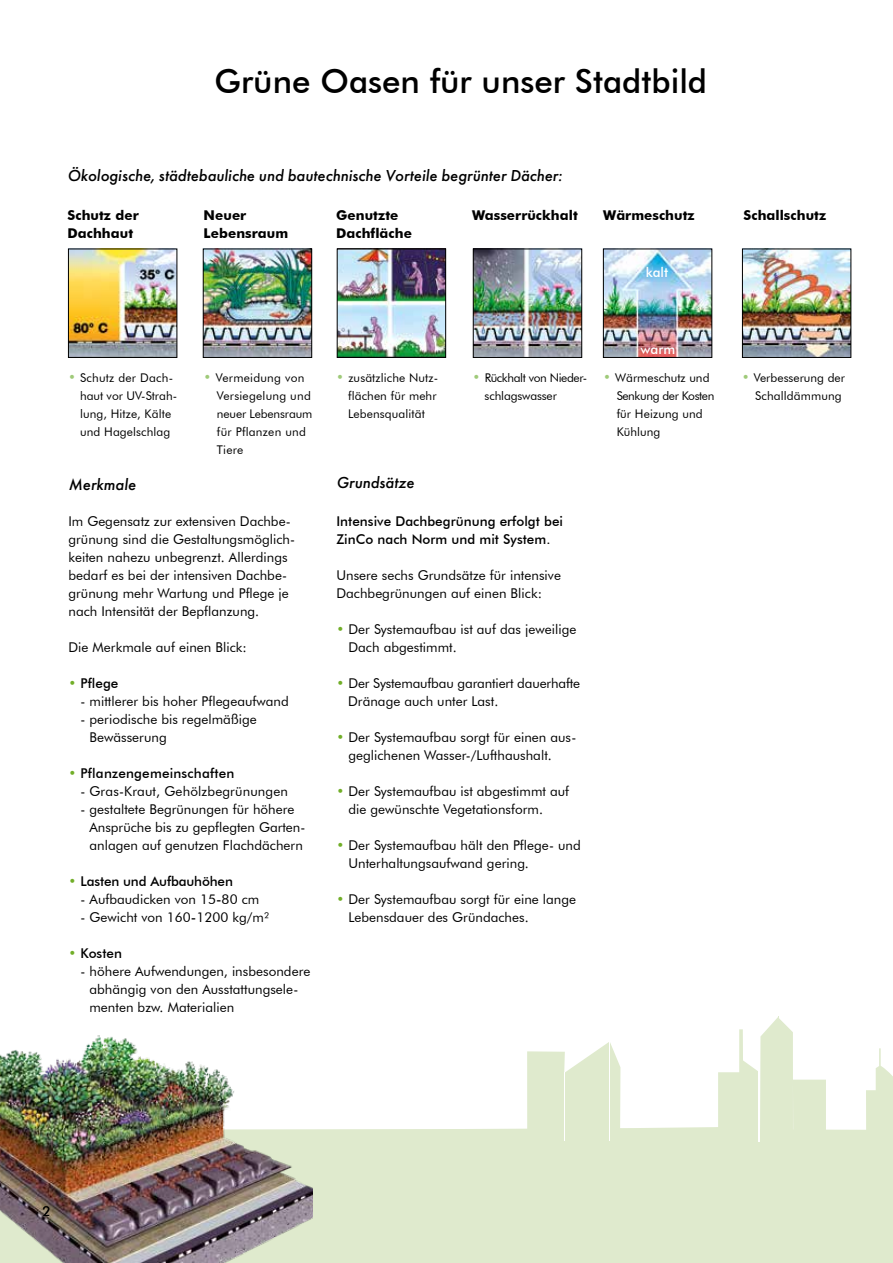
<style>
.page{position:relative;width:893px;height:1263px;background:#fff}
.page>*{position:absolute;margin:0;border:0;box-sizing:border-box;transform-origin:0 0}
.t1{font:500 33px "Futura BT";color:#000}
.t2{font:italic 500 16.5px "Futura PT";letter-spacing:.005em;color:#000}
.t3{font:13.5px/18px "Futura BT";letter-spacing:.005em;color:#000}
.t4{font:500 13.5px/18px "Futura BT";letter-spacing:.005em;color:#000}
.t5{font:700 13.5px/18px "Futura BT";letter-spacing:.005em;color:#000}
.t6{font:500 13.5px "Futura BT";letter-spacing:.005em;color:#fff}
.t7{font:12px/18px "Futura BT";letter-spacing:.01em;color:#000}
.t8{font:12px/18px "Futura BT";letter-spacing:-.03em;color:#000}
.s1{font-weight:500;font-size:13.5px;color:#9fca79}
.s2{font-weight:400;color:#71ae28}
.s3{font-weight:500}
.s4{color:#71ae28}
</style>
<div class="page">
<div style="left:312px;top:1127px;width:581px;height:136px;background:#dfeacd"></div>
<img style="left:70px;top:251px;width:105px;height:105px">
<div style="left:68px;top:249px;width:109px;height:109px;border:1px solid #000"></div>
<img style="left:205px;top:251px;width:105px;height:105px">
<div style="left:203px;top:249px;width:109px;height:109px;border:1px solid #000"></div>
<img style="left:339px;top:251px;width:105px;height:105px">
<div style="left:337px;top:249px;width:109px;height:109px;border:1px solid #000"></div>
<img style="left:605px;top:251px;width:105px;height:105px">
<div style="left:603px;top:249px;width:109px;height:109px;border:1px solid #000"></div>
<img style="left:744px;top:251px;width:105px;height:105px">
<div style="left:742px;top:249px;width:109px;height:109px;border:1px solid #000"></div>
<img style="left:0;top:1035px;width:312px;height:228px">
<img style="left:475px;top:251px;width:105px;height:105px">
<div style="left:473px;top:249px;width:109px;height:109px;border:1px solid #000"></div>
<svg style="left:866px;top:1048px;width:27px;height:98px"></svg>
<svg style="left:527px;top:1042px;width:93px;height:106px;background:#e2ecd3"></svg>
<hr style="left:609px;top:1042px;width:1px;height:99px;background:#fff">
<hr style="left:564px;top:1072px;width:1px;height:69px;background:#fff">
<svg style="left:718px;top:1017px;width:75px;height:131px"></svg>
<hr style="left:759px;top:1064px;width:1px;height:77px;background:#fff">
<hr style="left:778px;top:1016px;width:1px;height:123px;background:#dfeacd">
<div style="left:793px;top:1080px;width:33px;height:62px;background:#dfeacd"></div>
<hr style="left:759px;top:1071px;width:1px;height:71px;background:#fff">
<h1 class="t1" style="left:215px;top:61px;width:494px">Grüne Oasen für unser Stadtbild</h1>
<p class="t2" style="left:67px;top:165px;width:496px">Ökologische, städtebauliche und bautechnische Vorteile begrünter Dächer:</p>
<p class="t5" style="left:68px;top:206px;width:73px">Schutz der<br>Dachhaut</p>
<p class="t5" style="left:472px;top:206px;width:107px">Wasserrückhalt</p>
<p class="t5" style="left:204px;top:206px;width:44px">Neuer</p>
<p class="t5" style="left:603px;top:206px;width:93px">Wärmeschutz</p>
<p class="t5" style="left:204px;top:224px;width:86px">Lebensraum</p>
<p class="t5" style="left:336px;top:206px;width:77px">Genutzte<br>Dachfläche</p>
<p class="t6" style="left:646px;top:264px;width:24px">kalt</p>
<p class="t6" style="left:640px;top:341px;width:36px">warm</p>
<p class="t5" style="left:743px;top:206px;width:84px">Schallschutz</p>
<p class="t7" style="left:80px;top:368px;width:99px;text-indent:-12px"><span class="s1">•</span> Schutz der Dach&shy;haut vor UV-Strah&shy;lung, Hitze, Kälte und Hagelschlag</p>
<p class="t2" style="left:68px;top:474px;width:69px">Merkmale</p>
<p class="t3" style="left:68px;top:512px;width:228px">Im Gegensatz zur extensiven Dachbe&shy;grünung sind die Gestaltungsmöglich&shy;keiten nahezu unbegrenzt. Allerdings bedarf es bei der intensiven Dachbe&shy;grünung mehr Wartung und Pflege je nach Intensität der Bepflanzung.</p>
<p class="t3" style="left:68px;top:638px;width:180px">Die Merkmale auf einen Blick:</p>
<p class="t4" style="left:68px;top:674px;width:51px"><span class="s2">•</span> Pflege</p>
<p class="t3" style="left:81px;top:692px;width:210px">- mittlerer bis hoher Pflegeaufwand</p>
<p class="t3" style="left:89px;top:710px;width:169px;text-indent:-9px">- periodische bis regelmäßige<br>Bewässerung</p>
<p class="t4" style="left:68px;top:764px;width:167px"><span class="s2">•</span> Pflanzengemeinschaften</p>
<p class="t3" style="left:81px;top:782px;width:209px">- Gras-Kraut, Gehölzbegrünungen</p>
<p class="t3" style="left:89px;top:800px;width:217px;text-indent:-9px">- gestaltete Begrünungen für höhere<br>Ansprüche bis zu gepflegten Garten&shy;anlagen auf genutzen Flachdächern</p>
<p class="t4" style="left:68px;top:872px;width:166px"><span class="s2">•</span> Lasten und Aufbauhöhen</p>
<p class="t3" style="left:81px;top:890px;width:180px">- Aufbaudicken von 15<span class="s3">-</span>80 cm</p>
<p class="t3" style="left:81px;top:908px;width:190px">- Gewicht von 160<span class="s3">-</span>1200 kg/m²</p>
<p class="t4" style="left:68px;top:944px;width:55px"><span class="s2">•</span> Kosten</p>
<p class="t3" style="left:89px;top:962px;width:222px;text-indent:-9px">- höhere Aufwendungen, insbesondere abhängig von den Ausstattungsele&shy;menten bzw. Materialien</p>
<p class="t7" style="left:217px;top:368px;width:97px;text-indent:-14px"><span class="s1">•</span> Vermeidung von<br>Versiegelung und neuer Lebensraum für Pflanzen und<br>Tiere</p>
<p class="t7" style="left:348px;top:368px;width:91px;text-indent:-12px"><span class="s1">•</span> zusätzliche Nutz&shy;flächen für mehr<br>Lebensqualität</p>
<p class="t7" style="left:742px;top:368px;width:105px;text-align:right"><span class="s1">•</span> Verbesserung der<br>Schalldämmung</p>
<p class="t8" style="left:485px;top:368px;width:104px;text-indent:-12px"><span class="s1">•</span> Rückhalt von Nieder&shy;schlagswasser</p>
<p class="t7" style="left:617px;top:368px;width:99px;text-indent:-13px"><span class="s1">•</span> Wärmeschutz und<br>Senkung der Kosten für Heizung und<br>Kühlung</p>
<p class="t2" style="left:336px;top:472px;width:79px">Grundsätze</p>
<p class="t4" style="left:336px;top:512px;width:228px">Intensive Dachbegrünung erfolgt bei<br>ZinCo nach Norm und mit System.</p>
<p class="t3" style="left:336px;top:566px;width:226px">Unsere sechs Grundsätze für intensive<br>Dachbegrünungen auf einen Blick:</p>
<p class="t3" style="left:348px;top:620px;width:229px;text-indent:-12px"><span class="s4">•</span> Der Systemaufbau ist auf das jeweilige<br>Dach abgestimmt.</p>
<p class="t3" style="left:348px;top:674px;width:234px;text-indent:-12px"><span class="s4">•</span> Der Systemaufbau garantiert dauerhafte<br>Dränage auch unter Last.</p>
<p class="t3" style="left:348px;top:728px;width:229px;text-indent:-12px"><span class="s4">•</span> Der Systemaufbau sorgt für einen aus&shy;geglichenen Wasser-/Lufthaushalt.</p>
<p class="t3" style="left:348px;top:782px;width:222px;text-indent:-12px"><span class="s4">•</span> Der Systemaufbau ist abgestimmt auf die gewünschte Vegetationsform.</p>
<p class="t3" style="left:348px;top:836px;width:234px;text-indent:-12px"><span class="s4">•</span> Der Systemaufbau hält den Pflege- und<br>Unterhaltungsaufwand gering.</p>
<p class="t3" style="left:348px;top:890px;width:229px;text-indent:-12px"><span class="s4">•</span> Der Systemaufbau sorgt für eine lange<br>Lebensdauer des Gründaches.</p>
<p class="t3" style="left:43px;top:1202px;width:9px">2</p>
</div>
